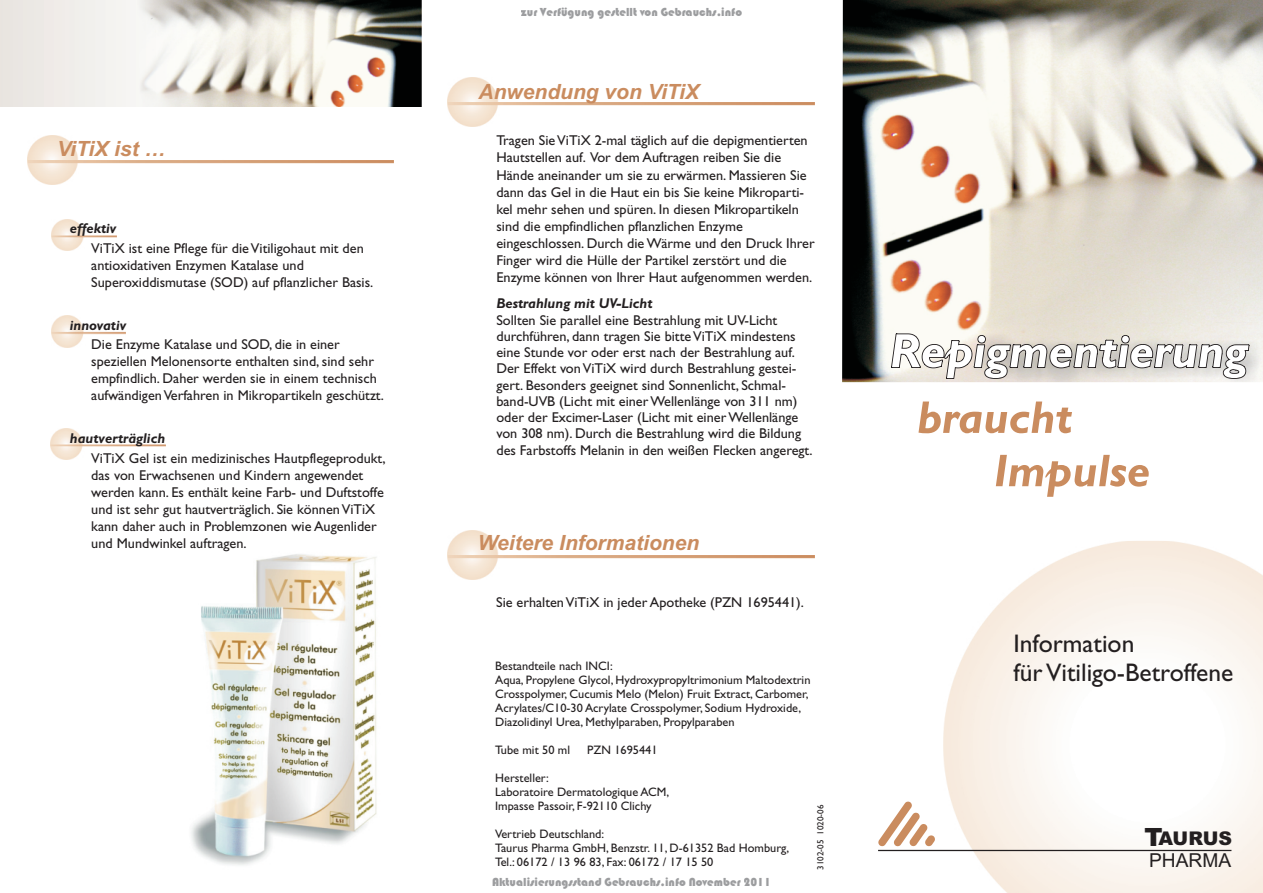
<style>
.page{position:relative;width:1263px;height:893px;background:#fff}
.page>*{position:absolute;margin:0;border:0;box-sizing:border-box;transform-origin:0 0}
.t1{font:25.5px/29.1px "Gill Sans";color:#231f20}
.t2{font:italic 700 21px "Arial";color:#ca8c5f}
.t3{font:19.2px "Arial";color:#231f20}
.t4{font:900 18.9px "Arial";letter-spacing:-.01em;color:#231f20}
.t5{font:14.25px/17.1px "Gill Sans";color:#231f20}
.t6{font:italic 700 14.25px "Gill Sans";color:#231f20}
.t7{font:12.3px/14.1px "Gill Sans";color:#231f20}
.t8{font:12px "Bauhaus 93";color:#9c9d9f}
.t9{font:9px "Gill Sans";color:#231f20}
.s1{font-size:25.2px}
</style>
<div class="page">
<img style="left:448px;top:77px;width:366px;height:50px">
<img style="left:448px;top:531px;width:366px;height:49px">
<img style="left:191px;top:554px;width:186px;height:311px">
<img style="left:51px;top:429px;width:115px;height:31px">
<img style="left:51px;top:316px;width:75px;height:31px">
<img style="left:51px;top:220px;width:66px;height:31px">
<img style="left:27px;top:136px;width:367px;height:49px">
<img style="left:0;top:0;width:421px;height:106px">
<img style="left:842px;top:0;width:421px;height:382px">
<svg style="left:891px;top:333px;width:358px;height:46px"></svg>
<svg style="left:918px;top:401px;width:231px;height:96px"></svg>
<hr style="left:878px;top:850px;width:353px;height:1px;background:#231f20">
<svg style="left:878px;top:801px;width:57px;height:46px"></svg>
<h2 class="t2" style="left:57px;top:141px;width:110px">ViTiX ist …</h2>
<p class="t6" style="left:70px;top:223px;width:48px">effektiv</p>
<p class="t5" style="left:91px;top:241px;width:284px">ViTiX ist eine Pflege für die Vitiligohaut mit den antioxidativen Enzymen Katalase und<br>Superoxiddismutase (SOD) auf pflanzlicher Basis.</p>
<p class="t6" style="left:70px;top:320px;width:58px">innovativ</p>
<p class="t5" style="left:91px;top:337px;width:294px">Die Enzyme Katalase und SOD, die in einer speziellen Melonensorte enthalten sind, sind sehr empfindlich. Daher werden sie in einem technisch aufwändigen Verfahren in Mikropartikeln geschützt.</p>
<p class="t6" style="left:70px;top:433px;width:97px">hautverträglich</p>
<p class="t5" style="left:91px;top:451px;width:296px">ViTiX Gel ist ein medizinisches Hautpflegeprodukt, das von Erwachsenen und Kindern angewendet werden kann. Es enthält keine Farb- und Duftstoffe und ist sehr gut hautverträglich. Sie können ViTiX kann daher auch in Problemzonen wie Augenlider und Mundwinkel auftragen.</p>
<p class="t8" style="left:521px;top:6px;width:223px">zur Verfügung gestellt von Gebrauchs.info</p>
<h2 class="t2" style="left:479px;top:83px;width:222px">Anwendung von ViTiX</h2>
<p class="t5" style="left:496px;top:134px;width:320px">Tragen Sie ViTiX 2-mal täglich auf die depigmentierten Hautstellen auf. Vor dem Auftragen reiben Sie die Hände aneinander um sie zu erwärmen. Massieren Sie dann das Gel in die Haut ein bis Sie keine Mikroparti&shy;kel mehr sehen und spüren. In diesen Mikropartikeln sind die empfindlichen pflanzlichen Enzyme eingeschlossen. Durch die Wärme und den Druck Ihrer Finger wird die Hülle der Partikel zerstört und die Enzyme können von Ihrer Haut aufgenommen werden.</p>
<p class="t6" style="left:496px;top:298px;width:158px">Bestrahlung mit UV-Licht</p>
<p class="t5" style="left:496px;top:313px;width:318px;line-height:16.2px">Sollten Sie parallel eine Bestrahlung mit UV-Licht durchführen, dann tragen Sie bitte ViTiX mindestens eine Stunde vor oder erst nach der Bestrahlung auf.<br>Der Effekt von ViTiX wird durch Bestrahlung gestei&shy;gert. Besonders geeignet sind Sonnenlicht, Schmal&shy;band-UVB (Licht mit einer Wellenlänge von 311 nm) oder der Excimer-Laser (Licht mit einer Wellenlänge von 308 nm). Durch die Bestrahlung wird die Bildung des Farbstoffs Melanin in den weißen Flecken angeregt.</p>
<h2 class="t2" style="left:478px;top:535px;width:223px">Weitere Informationen</h2>
<p class="t5" style="left:496px;top:595px;width:309px">Sie erhalten ViTiX in jeder Apotheke (PZN 1695441).</p>
<p class="t7" style="left:495px;top:660px;width:317px">Bestandteile nach INCI:<br>Aqua, Propylene Glycol, Hydroxypropyltrimonium Maltodextrin Crosspolymer, Cucumis Melo (Melon) Fruit Extract, Carbomer, Acrylates/C10-30 Acrylate Crosspolymer, Sodium Hydroxide, Diazolidinyl Urea, Methylparaben, Propylparaben</p>
<p class="t7" style="left:495px;top:744px;width:76px">Tube mit 50 ml</p>
<p class="t7" style="left:587px;top:744px;width:72px">PZN 1695441</p>
<p class="t7" style="left:495px;top:772px;width:175px">Hersteller:<br>Laboratoire Dermatologique ACM,<br>Impasse Passoir, F-92110 Clichy</p>
<p class="t7" style="left:495px;top:828px;width:295px">Vertrieb Deutschland:<br>Taurus Pharma GmbH, Benzstr. 11, D-61352 Bad Homburg,<br>Tel.: 06172 / 13 96 83, Fax: 06172 / 17 15 50</p>
<p class="t9" style="left:817px;top:870px;width:66px;rotate:-90deg">3102-05 1020-06</p>
<p class="t8" style="left:492px;top:875px;width:280px">Aktualisierungsstand Gebrauchs.info November 2011</p>
<h1 class="t1" style="left:1013px;top:631px;width:221px">Information<br>für Vitiligo-Betroffene</h1>
<h3 class="t4" style="left:1144px;top:832px;width:89px"><span class="s1">T</span>AURUS</h3>
<h3 class="t3" style="left:1149px;top:853px;width:84px">PHARMA</h3>
</div>
